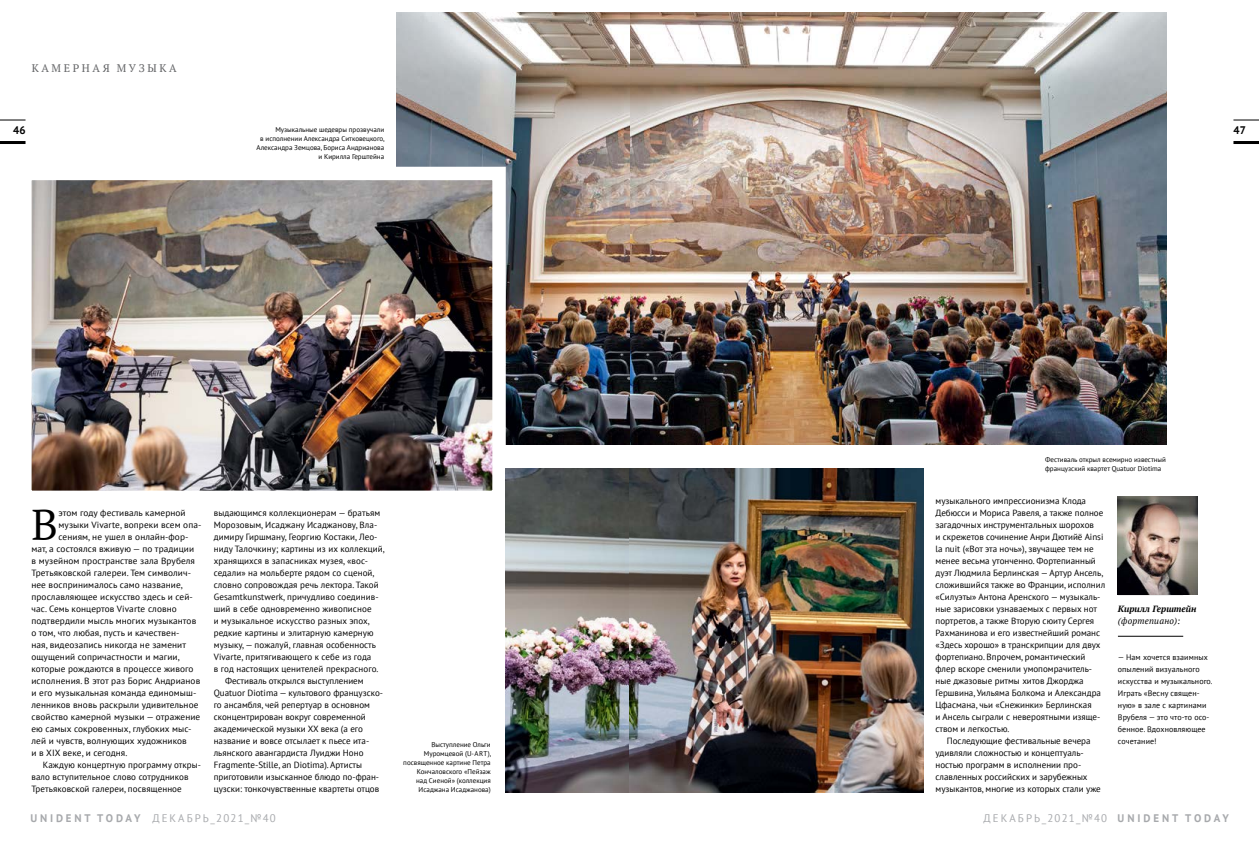
<style>
.page{position:relative;width:1259px;height:842px;background:#fff}
.page>*{position:absolute;margin:0;border:0;box-sizing:border-box;transform-origin:0 0}
.t1{font:43.3px "PT Serif";color:#000}
.t2{font:11px "PT Sans";letter-spacing:.19em;color:#a7a9ac}
.t3{font:700 11px "PT Sans";letter-spacing:.26em;color:#a7a9ac}
.t4{font:11px "PT Serif";letter-spacing:.24em;color:#636466}
.t5{font:700 11px "PT Sans";color:#000}
.t6{font:9px "PT Sans";color:#000}
.t7{font:italic 700 9px "PT Serif";color:#000}
.t8{font:italic 9px "PT Serif";letter-spacing:.02em;color:#000}
.t9{font:8px/12px "PT Sans";letter-spacing:.01em;color:#000}
.t10{font:7px/9px "PT Sans";color:#000;text-align:right}
</style>
<div class="page">
<hr style="left:1233px;top:141px;width:26px;height:3px;background:#000">
<hr style="left:0;top:141px;width:26px;height:3px;background:#000">
<svg style="left:1233px;top:120px;width:26px;height:1px"></svg>
<svg style="left:0;top:120px;width:26px;height:1px"></svg>
<img style="left:396px;top:12px;width:770px;height:432px">
<hr style="left:1118px;top:636px;width:65px;height:1px;background:#000">
<img style="left:32px;top:181px;width:460px;height:309px">
<img style="left:506px;top:468px;width:417px;height:324px">
<img style="left:1118px;top:496px;width:79px;height:99px">
<p class="t4" style="left:32px;top:61px;width:146px">КАМЕРНАЯ МУЗЫКА</p>
<p class="t5" style="left:13px;top:123px;width:14px">46</p>
<p class="t5" style="left:1233px;top:123px;width:14px">47</p>
<p class="t10" style="left:257px;top:125px;width:130px">Музыкальные шедевры прозвучали<br>в исполнении Александра Ситковецкого, Александра Земцова, Бориса Андрианова и Кирилла Герштейна</p>
<h1 class="t1" style="left:31px;top:497px;width:28px">В</h1>
<p class="t6" style="left:59px;top:507px;width:129px">этом году фестиваль камерной</p>
<p class="t6" style="left:59px;top:519px;width:144px">музыки Vivarte, вопреки всем опа-</p>
<p class="t6" style="left:59px;top:531px;width:131px">сениям, не ушел в онлайн-фор-</p>
<p class="t6" style="left:31px;top:543px;width:164px">мат, а состоялся вживую — по традиции</p>
<p class="t6" style="left:31px;top:555px;width:165px">в музейном пространстве зала Врубеля</p>
<p class="t6" style="left:31px;top:567px;width:161px">Третьяковской галереи. Тем символич-</p>
<p class="t6" style="left:31px;top:579px;width:153px">нее воспринималось само название,</p>
<p class="t6" style="left:31px;top:591px;width:163px">прославляющее искусство здесь и сей-</p>
<p class="t6" style="left:31px;top:603px;width:147px">час. Семь концертов Vivarte словно</p>
<p class="t6" style="left:31px;top:615px;width:166px">подтвердили мысль многих музыкантов</p>
<p class="t6" style="left:31px;top:627px;width:149px">о том, что любая, пусть и качествен-</p>
<p class="t6" style="left:31px;top:639px;width:156px">ная, видеозапись никогда не заменит</p>
<p class="t6" style="left:31px;top:651px;width:150px">ощущений сопричастности и магии,</p>
<p class="t6" style="left:31px;top:663px;width:164px">которые рождаются в процессе живого</p>
<p class="t6" style="left:31px;top:675px;width:170px">исполнения. В этот раз Борис Андрианов</p>
<p class="t6" style="left:31px;top:687px;width:166px">и его музыкальная команда единомыш-</p>
<p class="t6" style="left:31px;top:699px;width:168px">ленников вновь раскрыли удивительное</p>
<p class="t6" style="left:31px;top:711px;width:170px">свойство камерной музыки — отражение</p>
<p class="t6" style="left:31px;top:723px;width:162px">ею самых сокровенных, глубоких мыс-</p>
<p class="t6" style="left:31px;top:735px;width:157px">лей и чувств, волнующих художников</p>
<p class="t6" style="left:31px;top:747px;width:97px">и в XIX веке, и сегодня.</p>
<p class="t6" style="left:43px;top:759px;width:160px">Каждую концертную программу откры-</p>
<p class="t6" style="left:31px;top:771px;width:159px">вало вступительное слово сотрудников</p>
<p class="t6" style="left:31px;top:783px;width:152px">Третьяковской галереи, посвященное</p>
<p class="t6" style="left:214px;top:507px;width:168px">выдающимся коллекционерам — братьям</p>
<p class="t6" style="left:214px;top:519px;width:165px">Морозовым, Исаджану Исаджанову, Вла-</p>
<p class="t6" style="left:214px;top:531px;width:165px">димиру Гиршману, Георгию Костаки, Лео-</p>
<p class="t6" style="left:214px;top:543px;width:173px">ниду Талочкину; картины из их коллекций,</p>
<p class="t6" style="left:214px;top:555px;width:156px">хранящихся в запасниках музея, «вос-</p>
<p class="t6" style="left:214px;top:567px;width:162px">седали» на мольберте рядом со сценой,</p>
<p class="t6" style="left:214px;top:579px;width:166px">словно сопровождая речь лектора. Такой</p>
<p class="t6" style="left:214px;top:591px;width:166px">Gesamtkunstwerk, причудливо соединив-</p>
<p class="t6" style="left:214px;top:603px;width:159px">ший в себе одновременно живописное</p>
<p class="t6" style="left:214px;top:615px;width:158px">и музыкальное искусство разных эпох,</p>
<p class="t6" style="left:214px;top:627px;width:161px">редкие картины и элитарную камерную</p>
<p class="t6" style="left:214px;top:639px;width:164px">музыку,— пожалуй, главная особенность</p>
<p class="t6" style="left:214px;top:651px;width:159px">Vivarte, притягивающего к себе из года</p>
<p class="t6" style="left:214px;top:663px;width:166px">в год настоящих ценителей прекрасного.</p>
<p class="t6" style="left:225px;top:675px;width:140px">Фестиваль открылся выступлением</p>
<p class="t6" style="left:214px;top:687px;width:171px">Quatuor Diotima — культового французско-</p>
<p class="t6" style="left:214px;top:699px;width:158px">го ансамбля, чей репертуар в основном</p>
<p class="t6" style="left:214px;top:711px;width:154px">сконцентрирован вокруг современной</p>
<p class="t6" style="left:214px;top:723px;width:151px">академической музыки XX века (а его</p>
<p class="t6" style="left:214px;top:735px;width:157px">название и вовсе отсылает к пьесе ита-</p>
<p class="t6" style="left:214px;top:747px;width:151px">льянского авангардиста Луиджи Ноно</p>
<p class="t6" style="left:214px;top:759px;width:150px">Fragmente-Stille, an Diotima). Артисты</p>
<p class="t6" style="left:214px;top:771px;width:167px">приготовили изысканное блюдо по-фран-</p>
<p class="t6" style="left:214px;top:783px;width:167px">цузски: тонкочувственные квартеты отцов</p>
<p class="t10" style="left:403px;top:740px;width:89px">Выступление Ольги<br>Муромцевой (U-ART), посвященное картине Петра<br>Кончаловского «Пейзаж<br>над Сиеной» (коллекция<br>Исаджана Исаджанова)</p>
<p class="t10" style="left:1045px;top:455px;width:122px;text-align:left">Фестиваль открыл всемирно известный французский квартет Quatuor Diotima</p>
<p class="t6" style="left:935px;top:495px;width:152px">музыкального импрессионизма Клода</p>
<p class="t6" style="left:935px;top:507px;width:169px">Дебюсси и Мориса Равеля, а также полное</p>
<p class="t6" style="left:935px;top:519px;width:160px">загадочных инструментальных шорохов</p>
<p class="t6" style="left:935px;top:531px;width:169px">и скрежетов сочинение Анри Дютийё Ainsi</p>
<p class="t6" style="left:935px;top:543px;width:160px">la nuit («Вот эта ночь»), звучащее тем не</p>
<p class="t6" style="left:935px;top:555px;width:162px">менее весьма утонченно. Фортепианный</p>
<p class="t6" style="left:935px;top:567px;width:169px">дуэт Людмила Берлинская — Артур Ансель,</p>
<p class="t6" style="left:935px;top:579px;width:171px">сложившийся также во Франции, исполнил</p>
<p class="t6" style="left:935px;top:591px;width:166px">«Силуэты» Антона Аренского — музыкаль-</p>
<p class="t6" style="left:935px;top:603px;width:163px">ные зарисовки узнаваемых с первых нот</p>
<p class="t6" style="left:935px;top:615px;width:160px">портретов, а также Вторую сюиту Сергея</p>
<p class="t6" style="left:935px;top:627px;width:166px">Рахманинова и его известнейший романс</p>
<p class="t6" style="left:935px;top:639px;width:167px">«Здесь хорошо» в транскрипции для двух</p>
<p class="t6" style="left:935px;top:651px;width:151px">фортепиано. Впрочем, романтический</p>
<p class="t6" style="left:935px;top:663px;width:158px">флер вскоре сменили умопомрачитель-</p>
<p class="t6" style="left:935px;top:675px;width:150px">ные джазовые ритмы хитов Джорджа</p>
<p class="t6" style="left:935px;top:687px;width:167px">Гершвина, Уильяма Болкома и Александра</p>
<p class="t6" style="left:935px;top:699px;width:158px">Цфасмана, чьи «Снежинки» Берлинская</p>
<p class="t6" style="left:935px;top:711px;width:166px">и Ансель сыграли с невероятными изяще-</p>
<p class="t6" style="left:935px;top:723px;width:75px">ством и легкостью.</p>
<p class="t6" style="left:947px;top:735px;width:145px">Последующие фестивальные вечера</p>
<p class="t6" style="left:935px;top:747px;width:150px">удивляли сложностью и концептуаль-</p>
<p class="t6" style="left:935px;top:759px;width:147px">ностью программ в исполнении про-</p>
<p class="t6" style="left:935px;top:771px;width:153px">славленных российских и зарубежных</p>
<p class="t6" style="left:935px;top:783px;width:167px">музыкантов, многие из которых стали уже</p>
<p class="t7" style="left:1118px;top:603px;width:80px">Кирилл Герштейн</p>
<p class="t8" style="left:1118px;top:615px;width:64px">(фортепиано):</p>
<p class="t9" style="left:1118px;top:651px;width:96px">— Нам хочется взаимных опылений визуального искусства и музыкального.<br>Играть «Весну священ&shy;ную» в зале с картинами<br>Врубеля — это что-то осо&shy;бенное. Вдохновляющее сочетание!</p>
<p class="t2" style="left:152px;top:811px;width:125px">ДЕКАБРЬ_2021_№40</p>
<p class="t2" style="left:983px;top:811px;width:125px">ДЕКАБРЬ_2021_№40</p>
<p class="t3" style="left:30px;top:811px;width:111px">UNIDENT TODAY</p>
<p class="t3" style="left:1117px;top:811px;width:113px">UNIDENT TODAY</p>
</div>
